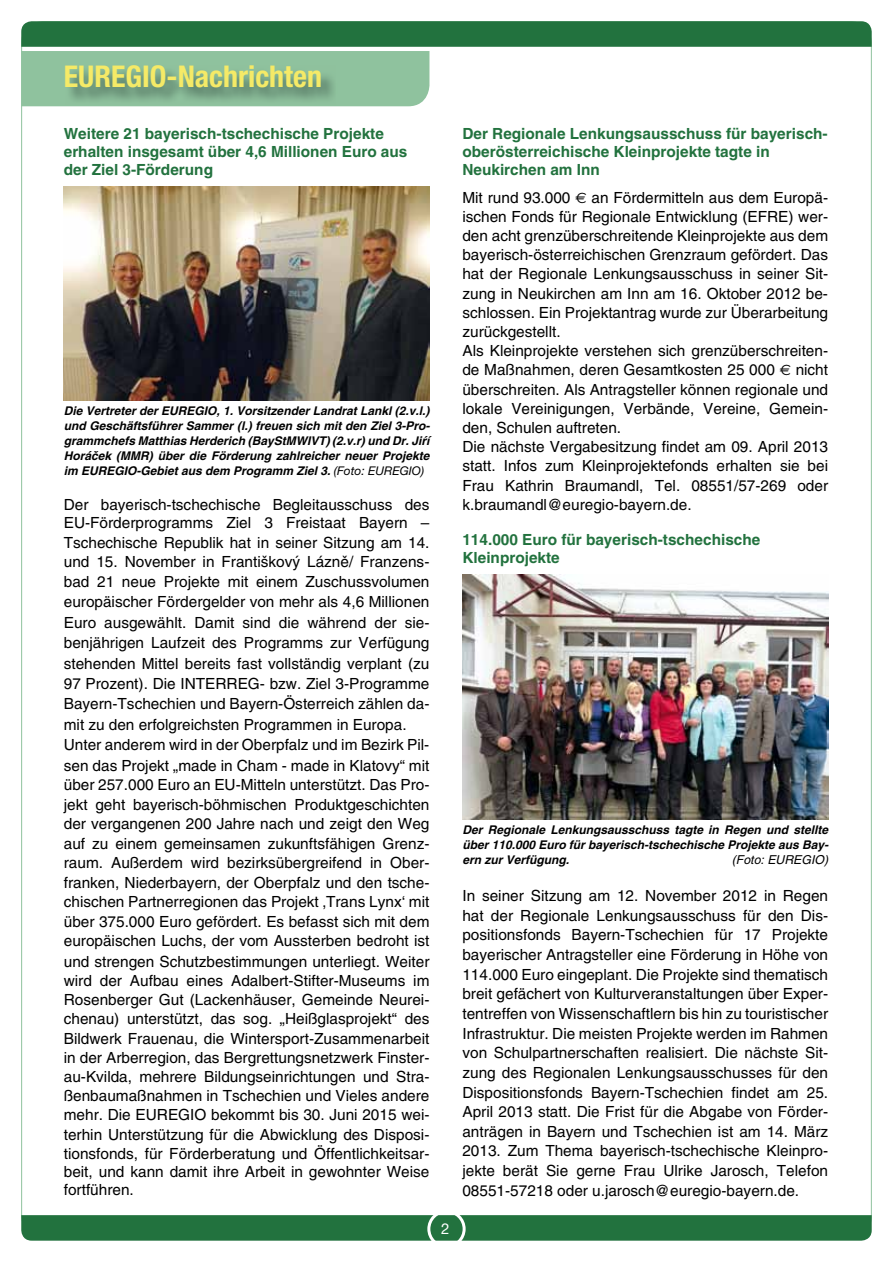
<style>
.page{position:relative;width:893px;height:1263px;background:#fff}
.page>*{position:absolute;margin:0;border:0;box-sizing:border-box;transform-origin:0 0}
.t1{font:700 condensed 30px "Helvetica Neue";color:#f5ea67}
.t2{font:15px/20px "H Central";color:#000}
.t3{font:700 15px/18px "H Central";color:#22723e}
.t4{font:15px "Helvetica Neue";color:#fff}
.t5{font:italic 700 12px/15px "H Central";color:#000;text-align:justify}
.t6{font:italic 12px "H Central";color:#000}
.s1{font-family:"Helvetica Neue";font-weight:400}
.s2{font-family:"Euro Sans"}
</style>
<div class="page">
<svg style="left:21px;top:1215px;width:851px;height:26px"></svg>
<div style="left:427px;top:1210px;width:39px;height:38px;border:3px solid #fff;border-radius:50%"></div>
<svg style="left:21px;top:21px;width:851px;height:85px"></svg>
<img style="left:65px;top:66px;width:273px;height:38px">
<img style="left:64px;top:186px;width:366px;height:214px">
<img style="left:462px;top:574px;width:366px;height:245px">
<h1 class="t1" style="left:64px;top:58px;width:260px">EUREGIO-Nachrichten</h1>
<p class="t3" style="left:64px;top:125px;width:345px">Weitere 21 bayerisch-tschechische Projekte erhalten insgesamt über 4,6 Millionen Euro aus der Ziel 3-Förderung</p>
<p class="t5" style="left:64px;top:404px;width:368px">Die Vertreter der EUREGIO, 1. Vorsitzender Landrat Lankl (2.v.l.) und Geschäftsführer Sammer (l.) freuen sich mit den Ziel 3-Pro&shy;grammchefs Matthias Herderich (BayStMWIVT) (2.v.r) und Dr. Ji⁄í Horáãek (MMR) über die Förderung zahlreicher neuer Projekte im EUREGIO-Gebiet aus dem Programm Ziel 3. <span class="s1">(Foto: EUREGIO)</span></p>
<p class="t2" style="left:64px;top:496px;width:367px;line-height:18px">Der bayerisch-tschechische Begleitausschuss des<br>EU-Förderprogramms Ziel 3 Freistaat Bayern –</p>
<p class="t2" style="left:64px;top:533px;width:367px">Tschechische Republik hat in seiner Sitzung am 14. und 15. November in Franti‰kov˘ Láznû/ Franzens&shy;bad 21 neue Projekte mit einem Zuschussvolumen europäischer Fördergelder von mehr als 4,6 Millionen Euro ausgewählt. Damit sind die während der sie&shy;benjährigen Laufzeit des Programms zur Verfügung stehenden Mittel bereits fast vollständig verplant (zu 97 Prozent). Die INTERREG- bzw. Ziel 3-Programme Bayern-Tschechien und Bayern-Österreich zählen da&shy;mit zu den erfolgreichsten Programmen in Europa.<br>Unter anderem wird in der Oberpfalz und im Bezirk Pil&shy;sen das Projekt „made in Cham - made in Klatovy“ mit über 257.000 Euro an EU-Mitteln unterstützt. Das Pro&shy;jekt geht bayerisch-böhmischen Produktgeschichten der vergangenen 200 Jahre nach und zeigt den Weg auf zu einem gemeinsamen zukunftsfähigen Grenz&shy;raum. Außerdem wird bezirksübergreifend in Ober&shy;franken, Niederbayern, der Oberpfalz und den tsche&shy;chischen Partnerregionen das Projekt ‚Trans Lynx‘ mit über 375.000 Euro gefördert. Es befasst sich mit dem europäischen Luchs, der vom Aussterben bedroht ist und strengen Schutzbestimmungen unterliegt. Weiter</p>
<p class="t2" style="left:64px;top:971px;width:367px;line-height:19px;text-align:justify">wird der Aufbau eines Adalbert-Stifter-Museums im Rosenberger Gut (Lackenhäuser, Gemeinde Neurei&shy;chenau) unterstützt, das sog. „Heißglasprojekt“ des Bildwerk Frauenau, die Wintersport-Zusammenarbeit in der Arberregion, das Bergrettungsnetzwerk Finster&shy;au-Kvilda, mehrere Bildungseinrichtungen und Stra&shy;ßenbaumaßnahmen in Tschechien und Vieles andere mehr. Die EUREGIO bekommt bis 30. Juni 2015 wei&shy;terhin Unterstützung für die Abwicklung des Disposi&shy;tionsfonds, für Förderberatung und Öffentlichkeitsar&shy;beit, und kann damit ihre Arbeit in gewohnter Weise fortführen.</p>
<p class="t4" style="left:441px;top:1220px;width:10px">2</p>
<p class="t3" style="left:462px;top:125px;width:367px">Der Regionale Lenkungsausschuss für bayerisch&shy;oberösterreichische Kleinprojekte tagte in<br>Neukirchen am Inn</p>
<p class="t2" style="left:462px;top:188px;width:367px;line-height:19.2px">Mit rund 93.000 <span class="s2">€</span> an Fördermitteln aus dem Europä&shy;ischen Fonds für Regionale Entwicklung (EFRE) wer&shy;den acht grenzüberschreitende Kleinprojekte aus dem bayerisch-österreichischen Grenzraum gefördert. Das hat der Regionale Lenkungsausschuss in seiner Sit&shy;zung in Neukirchen am Inn am 16. Oktober 2012 be&shy;schlossen. Ein Projektantrag wurde zur Überarbeitung zurückgestellt.<br>Als Kleinprojekte verstehen sich grenzüberschreiten&shy;de Maßnahmen, deren Gesamtkosten 25 000 <span class="s2">€</span> nicht überschreiten. Als Antragsteller können regionale und lokale Vereinigungen, Verbände, Vereine, Gemein&shy;den, Schulen auftreten.<br>Die nächste Vergabesitzung findet am 09. April 2013 statt. Infos zum Kleinprojektefonds erhalten sie bei Frau Kathrin Braumandl, Tel. 08551/57-269 oder k.braumandl@euregio-bayern.de.</p>
<p class="t3" style="left:462px;top:531px;width:299px">114.000 Euro für bayerisch-tschechische<br>Kleinprojekte</p>
<p class="t5" style="left:462px;top:823px;width:368px">Der Regionale Lenkungsausschuss tagte in Regen und stellte über 110.000 Euro für bayerisch-tschechische Projekte aus Bay&shy;ern zur Verfügung.</p>
<p class="t6" style="left:732px;top:853px;width:98px">(Foto: EUREGIO)</p>
<p class="t2" style="left:462px;top:886px;width:367px;text-align:justify">In seiner Sitzung am 12. November 2012 in Regen hat der Regionale Lenkungsausschuss für den Dis&shy;positionsfonds Bayern-Tschechien für 17 Projekte bayerischer Antragsteller eine Förderung in Höhe von 114.000 Euro eingeplant. Die Projekte sind thematisch breit gefächert von Kulturveranstaltungen über Exper&shy;tentreffen von Wissenschaftlern bis hin zu touristischer Infrastruktur. Die meisten Projekte werden im Rahmen von Schulpartnerschaften realisiert. Die nächste Sit&shy;zung des Regionalen Lenkungsausschusses für den Dispositionsfonds Bayern-Tschechien findet am 25.<br>April 2013 statt. Die Frist für die Abgabe von Förder&shy;anträgen in Bayern und Tschechien ist am 14. März 2013. Zum Thema bayerisch-tschechische Kleinpro&shy;jekte berät Sie gerne Frau Ulrike Jarosch, Telefon 08551-57218 oder u.jarosch@euregio-bayern.de.</p>
</div>
